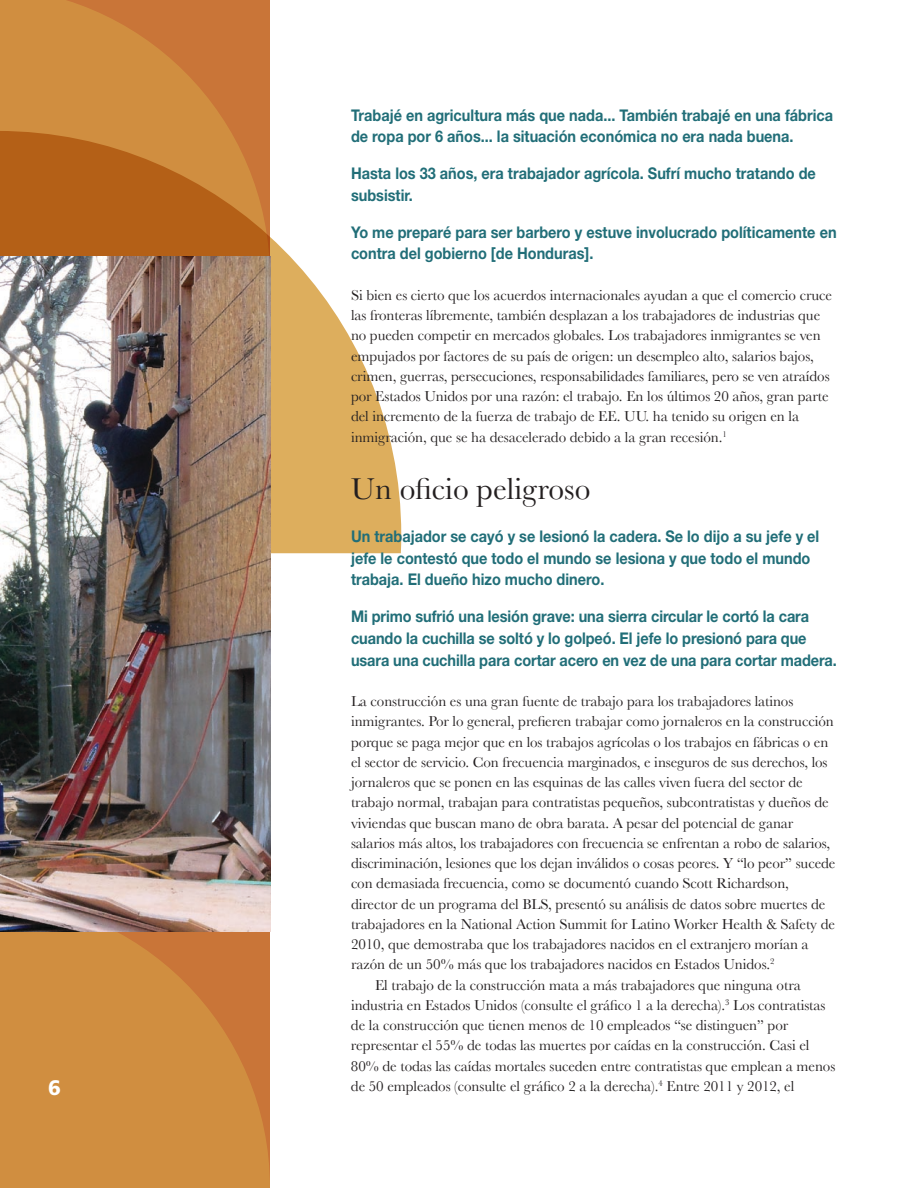
<style>
.page{position:relative;width:918px;height:1188px;background:#fff}
.page>*{position:absolute;margin:0;border:0;box-sizing:border-box;transform-origin:0 0}
.t1{font:31.5px "Baskerville";color:#231f20}
.t2{font:900 21px "Frutiger";color:#fff}
.t3{font:700 16.2px/21.8px "Helvetica Neue";color:#216e78;scale:.9 1}
.t4{font:15px/20.2px "Baskerville";letter-spacing:-.005em;color:#231f20}
</style>
<div class="page">
<svg style="left:0;top:0;width:270px;height:131px;background:#cd843d"></svg>
<svg style="left:0;top:931px;width:270px;height:257px;background:#ce893e"></svg>
<svg style="left:0;top:131px;width:401px;height:422px"></svg>
<img style="left:0;top:257px;width:270px;height:674px">
<h2 class="t2" style="left:48px;top:1079px;width:14px">6</h2>
<p class="t3" style="left:351px;top:105px;width:537px">Trabajé en agricultura más que nada... También trabajé en una fábrica de ropa por 6 años... la situación económica no era nada buena.</p>
<p class="t3" style="left:351px;top:164px;width:518px">Hasta los 33 años, era trabajador agrícola. Sufrí mucho tratando de subsistir.</p>
<p class="t3" style="left:351px;top:222px;width:541px">Yo me preparé para ser barbero y estuve involucrado políticamente en contra del gobierno [de Honduras].</p>
<p class="t4" style="left:351px;top:286px;width:483px">Si bien es cierto que los acuerdos internacionales ayudan a que el comercio cruce las fronteras líbremente, también desplazan a los trabajadores de industrias que no pueden competir en mercados globales. Los trabajadores inmigrantes se ven empujados por factores de su país de origen: un desempleo alto, salarios bajos, crimen, guerras, persecuciones, responsabilidades familiares, pero se ven atraídos por Estados Unidos por una razón: el trabajo. En los últimos 20 años, gran parte del incremento de la fuerza de trabajo de EE. UU. ha tenido su origen en la inmigración, que se ha desacelerado debido a la gran recesión.<sup>1</sup></p>
<h1 class="t1" style="left:351px;top:470px;width:241px">Un oficio peligroso</h1>
<p class="t3" style="left:351px;top:527px;width:522px">Un trabajador se cayó y se lesionó la cadera. Se lo dijo a su jefe y el jefe le contestó que todo el mundo se lesiona y que todo el mundo trabaja. El dueño hizo mucho dinero.</p>
<p class="t3" style="left:351px;top:607px;width:541px">Mi primo sufrió una lesión grave: una sierra circular le cortó la cara cuando la cuchilla se soltó y lo golpeó. El jefe lo presionó para que usara una cuchilla para cortar acero en vez de una para cortar madera.</p>
<p class="t4" style="left:351px;top:693px;width:444px">La construcción es una gran fuente de trabajo para los trabajadores latinos</p>
<p class="t4" style="left:351px;top:711px;width:484px">inmigrantes. Por lo general, prefieren trabajar como jornaleros en la construcción</p>
<p class="t4" style="left:351px;top:733px;width:479px">porque se paga mejor que en los trabajos agrícolas o los trabajos en fábricas o en</p>
<p class="t4" style="left:351px;top:753px;width:478px">el sector de servicio. Con frecuencia marginados, e inseguros de sus derechos, los</p>
<p class="t4" style="left:351px;top:774px;width:453px">jornaleros que se ponen en las esquinas de las calles viven fuera del sector de</p>
<p class="t4" style="left:351px;top:794px;width:479px">trabajo normal, trabajan para contratistas pequeños, subcontratistas y dueños de</p>
<p class="t4" style="left:351px;top:814px;width:444px">viviendas que buscan mano de obra barata. A pesar del potencial de ganar</p>
<p class="t4" style="left:351px;top:834px;width:481px">salarios más altos, los trabajadores con frecuencia se enfrentan a robo de salarios,</p>
<p class="t4" style="left:351px;top:855px;width:486px">discriminación, lesiones que los dejan inválidos o cosas peores. Y “lo peor” sucede</p>
<p class="t4" style="left:351px;top:875px;width:440px">con demasiada frecuencia, como se documentó cuando Scott Richardson,</p>
<p class="t4" style="left:351px;top:895px;width:476px">director de un programa del BLS, presentó su análisis de datos sobre muertes de</p>
<p class="t4" style="left:351px;top:915px;width:486px">trabajadores en la National Action Summit for Latino Worker Health &amp; Safety de</p>
<p class="t4" style="left:351px;top:936px;width:459px">2010, que demostraba que los trabajadores nacidos en el extranjero morían a</p>
<p class="t4" style="left:351px;top:956px;width:425px">razón de un 50% más que los trabajadores nacidos en Estados Unidos.<sup>2</sup></p>
<p class="t4" style="left:375px;top:976px;width:427px">El trabajo de la construcción mata a más trabajadores que ninguna otra</p>
<p class="t4" style="left:351px;top:995px;width:476px">industria en Estados Unidos (consulte el gráfico 1 a la derecha).<sup>3</sup> Los contratistas</p>
<p class="t4" style="left:351px;top:1017px;width:439px">de la construcción que tienen menos de 10 empleados “se distinguen” por</p>
<p class="t4" style="left:351px;top:1037px;width:460px">representar el 55% de todas las muertes por caídas en la construcción. Casi el</p>
<p class="t4" style="left:351px;top:1057px;width:486px">80% de todas las caídas mortales suceden entre contratistas que emplean a menos</p>
<p class="t4" style="left:351px;top:1076px;width:445px">de 50 empleados (consulte el gráfico 2 a la derecha).<sup>4</sup> Entre 2011 y 2012, el</p>
</div>
